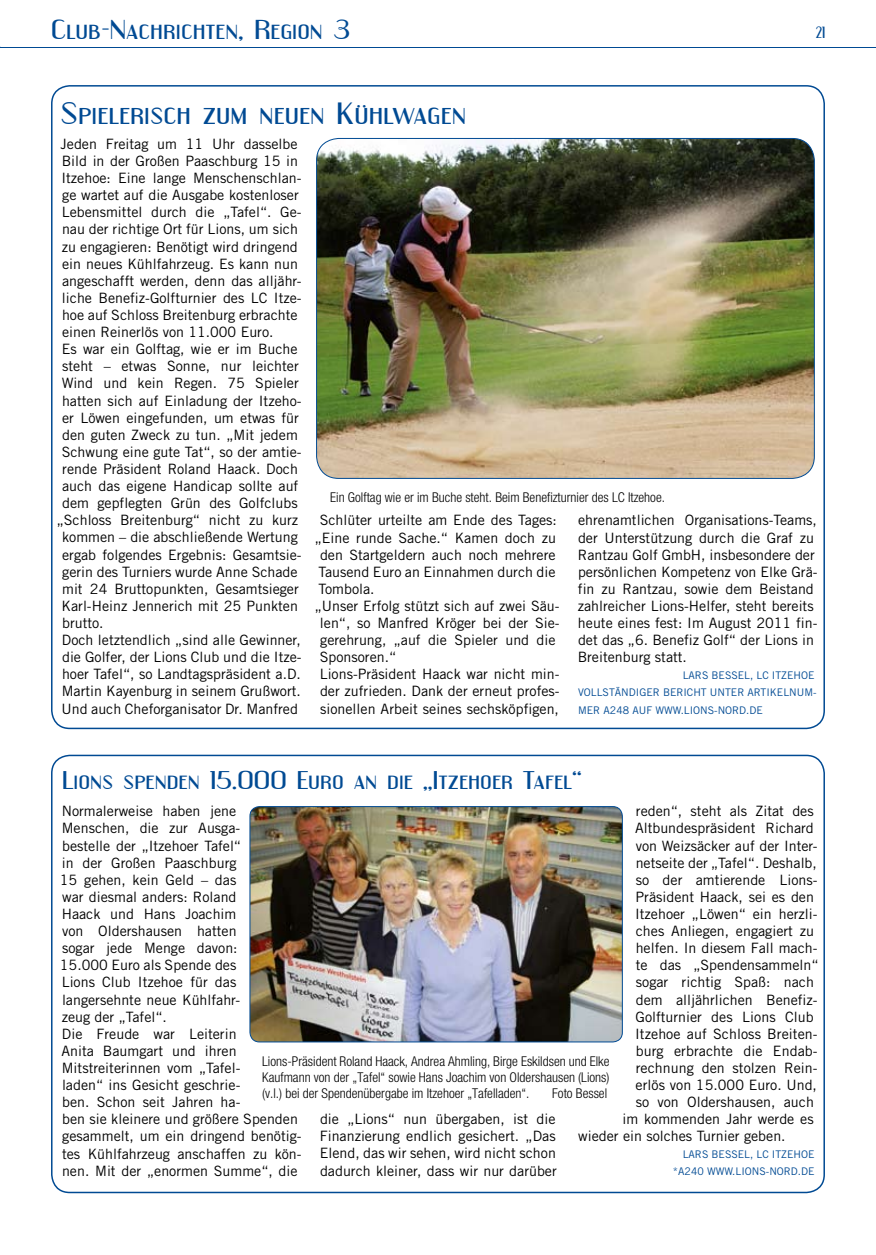
<style>
.page{position:relative;width:876px;height:1255px;background:#fff}
.page>*{position:absolute;margin:0;border:0;box-sizing:border-box;transform-origin:0 0}
.t1{font:27px "Engebrechtre Expanded";color:#004a93}
.t2{font:24px "Engebrechtre Expanded";color:#004a93}
.t3{font:22.5px "Engebrechtre Expanded";color:#004a93}
.t4{font:14.25px/17.1px "Trade Gothic";color:#000}
.t5{font:14.25px "Engebrechtre";color:#004a93}
.t6{font:300 condensed 13.5px/16.2px "Helvetica Neue";color:#000;text-align:justify}
.t7{font:10.5px "Trade Gothic";color:#004a93}
</style>
<div class="page">
<hr style="left:0;top:47px;width:825px;height:1px;background:#004a93">
<hr style="left:51px;top:47px;width:825px;height:1px;background:#004a93">
<div style="left:51px;top:754px;width:774px;height:439px;border:2px solid #004a93;border-radius:18px"></div>
<img style="left:250px;top:806px;width:372px;height:235px">
<div style="left:250px;top:806px;width:372px;height:236px;border:1px solid #004a93;border-radius:10px"></div>
<img style="left:317px;top:138px;width:497px;height:340px">
<h2 class="t2" style="left:51px;top:15px;width:301px">Club-Nachrichten, Region 3</h2>
<p class="t5" style="left:816px;top:24px;width:11px">21</p>
<h1 class="t1" style="left:61px;top:97px;width:407px">Spielerisch zum neuen Kühlwagen</h1>
<p class="t4" style="left:61px;top:135px;width:239px">Jeden Freitag um 11 Uhr dasselbe</p>
<p class="t4" style="left:62px;top:152px;width:238px">Bild in der Großen Paaschburg 15 in</p>
<p class="t4" style="left:61px;top:169px;width:242px">Itzehoe: Eine lange Menschenschlan-</p>
<p class="t4" style="left:62px;top:186px;width:238px">ge wartet auf die Ausgabe kostenloser</p>
<p class="t4" style="left:62px;top:203px;width:241px">Lebensmittel durch die „Tafel“. Ge-</p>
<p class="t4" style="left:62px;top:221px;width:237px">nau der richtige Ort für Lions, um sich</p>
<p class="t4" style="left:62px;top:238px;width:238px">zu engagieren: Benötigt wird dringend</p>
<p class="t4" style="left:62px;top:255px;width:237px">ein neues Kühlfahrzeug. Es kann nun</p>
<p class="t4" style="left:62px;top:272px;width:241px">angeschafft werden, denn das alljähr-</p>
<p class="t4" style="left:62px;top:289px;width:241px">liche Benefiz-Golfturnier des LC Itze-</p>
<p class="t4" style="left:62px;top:306px;width:237px">hoe auf Schloss Breitenburg erbrachte</p>
<p class="t4" style="left:62px;top:323px;width:213px">einen Reinerlös von 11.000 Euro.</p>
<p class="t4" style="left:62px;top:340px;width:237px">Es war ein Golftag, wie er im Buche</p>
<p class="t4" style="left:62px;top:357px;width:238px">steht – etwas Sonne, nur leichter</p>
<p class="t4" style="left:62px;top:374px;width:239px">Wind und kein Regen. 75 Spieler</p>
<p class="t4" style="left:62px;top:392px;width:241px">hatten sich auf Einladung der Itzeho-</p>
<p class="t4" style="left:62px;top:409px;width:238px">er Löwen eingefunden, um etwas für</p>
<p class="t4" style="left:62px;top:426px;width:237px">den guten Zweck zu tun. „Mit jedem</p>
<p class="t4" style="left:62px;top:443px;width:241px">Schwung eine gute Tat“, so der amtie-</p>
<p class="t4" style="left:62px;top:460px;width:237px">rende Präsident Roland Haack. Doch</p>
<p class="t4" style="left:62px;top:477px;width:238px">auch das eigene Handicap sollte auf</p>
<p class="t4" style="left:62px;top:494px;width:237px">dem gepflegten Grün des Golfclubs</p>
<p class="t4" style="left:57px;top:511px;width:243px">„Schloss Breitenburg“ nicht zu kurz</p>
<p class="t4" style="left:62px;top:528px;width:237px">kommen – die abschließende Wertung</p>
<p class="t4" style="left:62px;top:545px;width:241px">ergab folgendes Ergebnis: Gesamtsie-</p>
<p class="t4" style="left:62px;top:563px;width:237px">gerin des Turniers wurde Anne Schade</p>
<p class="t4" style="left:62px;top:580px;width:238px">mit 24 Bruttopunkten, Gesamtsieger</p>
<p class="t4" style="left:62px;top:597px;width:238px">Karl-Heinz Jennerich mit 25 Punkten</p>
<p class="t4" style="left:62px;top:614px;width:43px">brutto.</p>
<p class="t4" style="left:62px;top:631px;width:241px">Doch letztendlich „sind alle Gewinner,</p>
<p class="t4" style="left:62px;top:648px;width:241px">die Golfer, der Lions Club und die Itze-</p>
<p class="t4" style="left:62px;top:665px;width:240px">hoer Tafel“, so Landtagspräsident a.D.</p>
<p class="t4" style="left:62px;top:682px;width:241px">Martin Kayenburg in seinem Grußwort.</p>
<p class="t4" style="left:62px;top:699px;width:238px">Und auch Cheforganisator Dr. Manfred</p>
<p class="t6" style="left:330px;top:489px;width:336px">Ein Golftag wie er im Buche steht. Beim Benefizturnier des LC Itzehoe.</p>
<p class="t4" style="left:320px;top:511px;width:239px">Schlüter urteilte am Ende des Tages:</p>
<p class="t4" style="left:315px;top:528px;width:243px">„Eine runde Sache.“ Kamen doch zu</p>
<p class="t4" style="left:320px;top:546px;width:237px">den Startgeldern auch noch mehrere</p>
<p class="t4" style="left:319px;top:563px;width:239px">Tausend Euro an Einnahmen durch die</p>
<p class="t4" style="left:319px;top:580px;width:58px">Tombola.</p>
<p class="t4" style="left:315px;top:597px;width:246px">„Unser Erfolg stützt sich auf zwei Säu-</p>
<p class="t4" style="left:320px;top:614px;width:241px">len“, so Manfred Kröger bei der Sie-</p>
<p class="t4" style="left:320px;top:631px;width:237px">gerehrung, „auf die Spieler und die</p>
<p class="t4" style="left:320px;top:648px;width:78px">Sponsoren.“</p>
<p class="t4" style="left:320px;top:665px;width:241px">Lions-Präsident Haack war nicht min-</p>
<p class="t4" style="left:320px;top:682px;width:241px">der zufrieden. Dank der erneut profes-</p>
<p class="t4" style="left:320px;top:699px;width:240px">sionellen Arbeit seines sechsköpfigen,</p>
<p class="t4" style="left:578px;top:511px;width:241px">ehrenamtlichen Organisations-Teams, der Unterstützung durch die Graf zu Rantzau Golf GmbH, insbesondere der persönlichen Kompetenz von Elke Grä&shy;fin zu Rantzau, sowie dem Beistand zahlreicher Lions-Helfer, steht bereits heute eines fest: Im August 2011 fin&shy;det das „6. Benefiz Golf“ der Lions in Breitenburg statt.</p>
<p class="t7" style="left:683px;top:669px;width:14px">Lars</p>
<p class="t7" style="left:712px;top:669px;width:15px">Bessel</p>
<p class="t7" style="left:750px;top:669px;width:33px">, LC Itzehoe</p>
<p class="t7" style="left:578px;top:686px;width:8px">vollst</p>
<p class="t7" style="left:615px;top:686px;width:14px">ändiger</p>
<p class="t7" style="left:663px;top:686px;width:14px">Bericht</p>
<p class="t7" style="left:710px;top:686px;width:8px">unter</p>
<p class="t7" style="left:747px;top:686px;width:14px">Artikelnum</p>
<p class="t7" style="left:813px;top:686px;width:5px">-</p>
<p class="t7" style="left:578px;top:703px;width:8px">mer</p>
<p class="t7" style="left:603px;top:703px;width:37px">A248 auf</p>
<p class="t7" style="left:655px;top:703px;width:10px">www</p>
<p class="t7" style="left:681px;top:703px;width:10px">.lions</p>
<p class="t7" style="left:714px;top:703px;width:12px">-nord</p>
<p class="t7" style="left:746px;top:703px;width:11px">.de</p>
<h3 class="t3" style="left:62px;top:767px;width:521px">Lions spenden 15.000 Euro an die „Itzehoer Tafel“</h3>
<p class="t4" style="left:60px;top:802px;width:243px">Normalerweise haben jene<br>Menschen, die zur Ausga-<br>bestelle der „Itzehoer Tafel“<br>in der Großen Paaschburg<br>15 gehen, kein Geld – das<br>war diesmal anders: Roland<br>Haack und Hans Joachim<br>von Oldershausen hatten<br>sogar jede Menge davon:<br>15.000 Euro als Spende des<br>Lions Club Itzehoe für das langersehnte neue Kühlfahr-<br>zeug der „Tafel“.<br>Die Freude war Leiterin<br>Anita Baumgart und ihren<br>Mitstreiterinnen vom „Tafel-<br>laden“ ins Gesicht geschrie-<br>ben. Schon seit Jahren ha-<br>ben sie kleinere und größere Spenden gesammelt, um ein dringend benötig&shy;tes Kühlfahrzeug anschaffen zu kön&shy;nen. Mit der „enormen Summe“, die</p>
<p class="t4" style="left:636px;top:802px;width:179px">reden“, steht als Zitat des</p>
<p class="t4" style="left:635px;top:819px;width:180px">Altbundespräsident Richard</p>
<p class="t4" style="left:636px;top:836px;width:183px">von Weizsäcker auf der Inter-</p>
<p class="t4" style="left:636px;top:853px;width:183px">netseite der „Tafel“. Deshalb,</p>
<p class="t4" style="left:636px;top:871px;width:183px">so der amtierende Lions-</p>
<p class="t4" style="left:635px;top:888px;width:180px">Präsident Haack, sei es den</p>
<p class="t4" style="left:635px;top:905px;width:184px">Itzehoer „Löwen“ ein herzli-</p>
<p class="t4" style="left:636px;top:922px;width:180px">ches Anliegen, engagiert zu</p>
<p class="t4" style="left:636px;top:939px;width:183px">helfen. In diesem Fall mach-</p>
<p class="t4" style="left:636px;top:956px;width:184px">te das „Spendensammeln“</p>
<p class="t4" style="left:636px;top:973px;width:180px">sogar richtig Spaß: nach</p>
<p class="t4" style="left:636px;top:990px;width:183px">dem alljährlichen Benefiz-</p>
<p class="t4" style="left:635px;top:1007px;width:180px">Golfturnier des Lions Club</p>
<p class="t4" style="left:635px;top:1024px;width:184px">Itzehoe auf Schloss Breiten-</p>
<p class="t4" style="left:636px;top:1042px;width:183px">burg erbrachte die Endab-</p>
<p class="t4" style="left:636px;top:1059px;width:183px">rechnung den stolzen Rein-</p>
<p class="t4" style="left:636px;top:1076px;width:183px">erlös von 15.000 Euro. Und,</p>
<p class="t4" style="left:636px;top:1093px;width:180px">so von Oldershausen, auch</p>
<p class="t4" style="left:622px;top:1110px;width:193px">im kommenden Jahr werde es</p>
<p class="t4" style="left:578px;top:1127px;width:209px">wieder ein solches Turnier geben.</p>
<p class="t7" style="left:683px;top:1148px;width:14px">Lars</p>
<p class="t7" style="left:712px;top:1148px;width:15px">Bessel</p>
<p class="t7" style="left:750px;top:1148px;width:33px">, LC Itzehoe</p>
<p class="t7" style="left:673px;top:1165px;width:44px">*A240 www</p>
<p class="t7" style="left:732px;top:1165px;width:10px">.lions</p>
<p class="t7" style="left:766px;top:1165px;width:12px">-nord</p>
<p class="t7" style="left:798px;top:1165px;width:11px">.de</p>
<p class="t6" style="left:262px;top:1052px;width:349px">Lions-Präsident Roland Haack, Andrea Ahmling, Birge Eskildsen und Elke Kaufmann von der „Tafel“ sowie Hans Joachim von Oldershausen (Lions) (v.l.) bei der Spendenübergabe im Itzehoer „Tafelladen“.</p>
<p class="t6" style="left:552px;top:1085px;width:56px">Foto Bessel</p>
<p class="t4" style="left:320px;top:1110px;width:239px;text-align:justify">die „Lions“ nun übergaben, ist die Finanzierung endlich gesichert. „Das Elend, das wir sehen, wird nicht schon dadurch kleiner, dass wir nur darüber</p>
</div>
